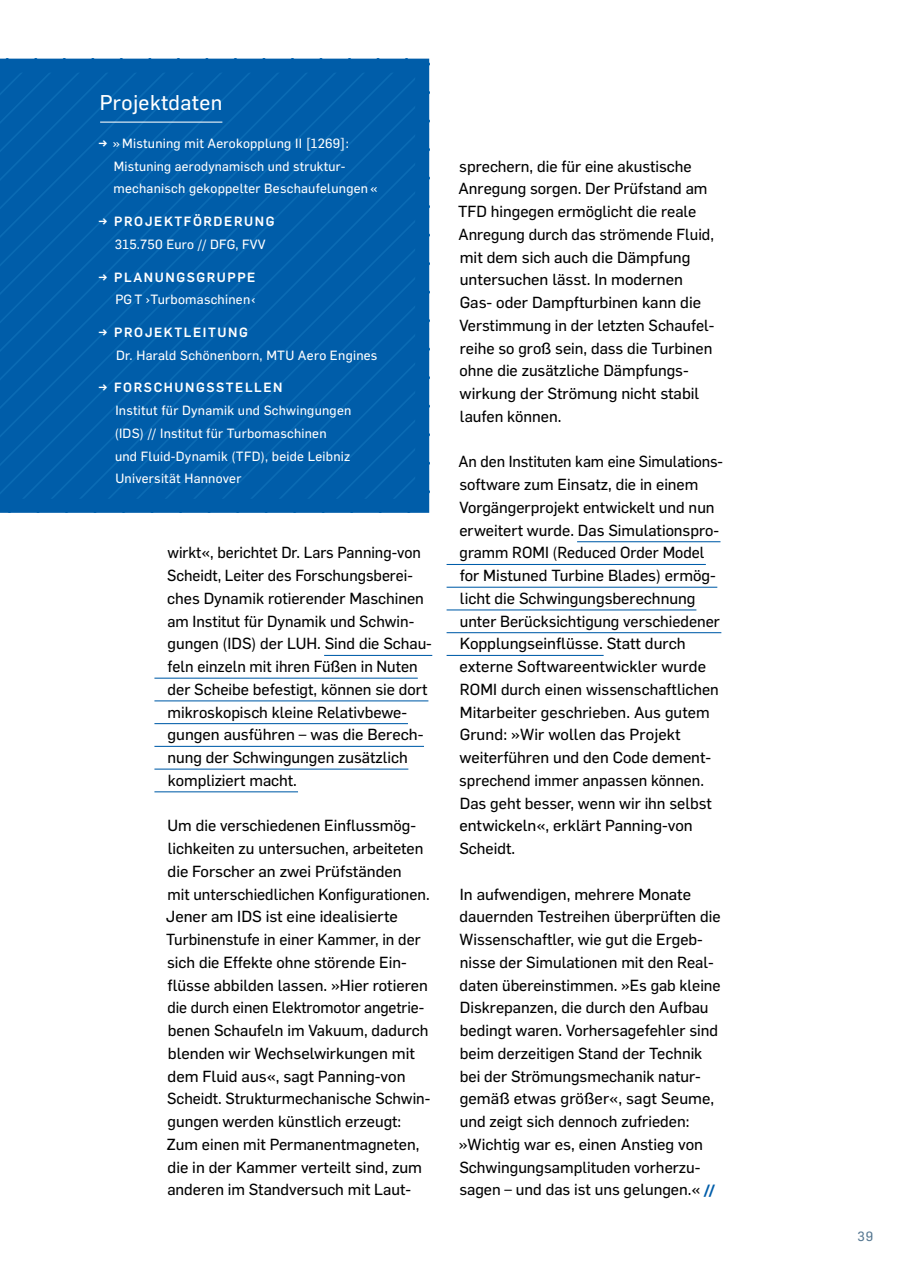
<style>
.page{position:relative;width:918px;height:1265px;background:#fff}
.page>*{position:absolute;margin:0;border:0;box-sizing:border-box;transform-origin:0 0}
.t1{font:21px "Flama Basic";letter-spacing:.02em;color:#fff}
.t2{font:15.75px/22.8px "Flama Basic";color:#000}
.t3{font:13.12px/22.8px "Flama Basic";letter-spacing:.02em;color:#fff}
.t4{font:500 13.12px "Flama";letter-spacing:.12em;color:#fff}
.t5{font:13.12px "Flama Basic";color:#557791}
.s1{font-family:"Flama";font-weight:500}
.s2{font-family:"Flama";font-weight:700;font-style:italic;color:#005da9}
</style>
<div class="page">
<hr style="left:154px;top:700px;width:274px;height:1px;background:#005da9">
<hr style="left:154px;top:746px;width:270px;height:1px;background:#005da9">
<hr style="left:154px;top:678px;width:264px;height:1px;background:#005da9">
<hr style="left:324px;top:655px;width:108px;height:1px;background:#005da9">
<hr style="left:154px;top:723px;width:254px;height:1px;background:#005da9">
<hr style="left:154px;top:769px;width:254px;height:1px;background:#005da9">
<hr style="left:154px;top:791px;width:144px;height:1px;background:#005da9">
<hr style="left:446px;top:564px;width:260px;height:1px;background:#005da9">
<hr style="left:446px;top:609px;width:250px;height:1px;background:#005da9">
<hr style="left:446px;top:655px;width:157px;height:1px;background:#005da9">
<hr style="left:446px;top:587px;width:271px;height:1px;background:#005da9">
<hr style="left:577px;top:541px;width:143px;height:1px;background:#005da9">
<hr style="left:446px;top:632px;width:275px;height:1px;background:#005da9">
<svg style="left:0;top:59px;width:429px;height:454px;background:#005ea9"></svg>
<hr style="left:100px;top:122px;width:122px;height:1px;background:#fff">
<h1 class="t1" style="left:100px;top:88px;width:124px">Projektdaten</h1>
<p class="t3" style="left:114px;top:131px;width:265px;text-indent:-15px"><span class="s1">→</span> » Mistuning mit Aerokopplung II [1269]:<br>Mistuning aerodynamisch und struktur&shy;mechanisch gekoppelter Beschaufelungen «</p>
<p class="t4" style="left:98px;top:212px;width:178px">→ PROJEKTFÖRDERUNG</p>
<p class="t3" style="left:115px;top:232px;width:152px">315.750 Euro // DFG, FVV</p>
<p class="t4" style="left:98px;top:267px;width:159px">→ PLANUNGSGRUPPE</p>
<p class="t3" style="left:115px;top:287px;width:141px">PG T ›Turbomaschinen‹</p>
<p class="t4" style="left:98px;top:323px;width:151px">→ PROJEKTLEITUNG</p>
<p class="t3" style="left:116px;top:343px;width:263px">Dr. Harald Schönenborn, MTU Aero Engines</p>
<p class="t4" style="left:98px;top:378px;width:186px">→ FORSCHUNGSSTELLEN</p>
<p class="t3" style="left:115px;top:398px;width:238px">Institut für Dynamik und Schwingungen (IDS) // Institut für Turbomaschinen und Fluid-Dynamik (TFD), beide Leibniz Universität Hannover</p>
<p class="t2" style="left:167px;top:540px;width:266px">wirkt«, berichtet Dr. Lars Panning-von Scheidt, Leiter des Forschungsberei&shy;ches Dynamik rotierender Maschinen am Institut für Dynamik und Schwin&shy;gungen (IDS) der LUH. Sind die Schau&shy;feln einzeln mit ihren Füßen in Nuten der Scheibe befestigt, können sie dort mikroskopisch kleine Relativbewe&shy;gungen ausführen – was die Berech&shy;nung der Schwingungen zusätzlich kompliziert macht.</p>
<p class="t2" style="left:166px;top:813px;width:266px">Um die verschiedenen Einflussmög&shy;lichkeiten zu untersuchen, arbeiteten die Forscher an zwei Prüfständen<br>mit unterschiedlichen Konfigurationen.<br>Jener am IDS ist eine idealisierte Turbinenstufe in einer Kammer, in der sich die Effekte ohne störende Ein&shy;flüsse abbilden lassen. »Hier rotieren die durch einen Elektromotor angetrie&shy;benen Schaufeln im Vakuum, dadurch blenden wir Wechselwirkungen mit dem Fluid aus«, sagt Panning-von Scheidt. Strukturmechanische Schwin&shy;gungen werden künstlich erzeugt:<br>Zum einen mit Permanentmagneten, die in der Kammer verteilt sind, zum anderen im Standversuch mit Laut-</p>
<p class="t2" style="left:458px;top:154px;width:258px">sprechern, die für eine akustische<br>Anregung sorgen. Der Prüfstand am<br>TFD hingegen ermöglicht die reale<br>Anregung durch das strömende Fluid, mit dem sich auch die Dämpfung untersuchen lässt. In modernen<br>Gas- oder Dampfturbinen kann die<br>Verstimmung in der letzten Schaufel&shy;reihe so groß sein, dass die Turbinen ohne die zusätzliche Dämpfungs&shy;wirkung der Strömung nicht stabil laufen können.</p>
<p class="t2" style="left:458px;top:449px;width:266px">An den Instituten kam eine Simulations&shy;software zum Einsatz, die in einem Vorgängerprojekt entwickelt und nun erweitert wurde. Das Simulationspro&shy;gramm ROMI (Reduced Order Model for Mistuned Turbine Blades) ermög&shy;licht die Schwingungsberechnung unter Berücksichtigung verschiedener Kopplungseinflüsse. Statt durch externe Softwareentwickler wurde ROMI durch einen wissenschaftlichen Mitarbeiter geschrieben. Aus gutem Grund: »Wir wollen das Projekt weiterführen und den Code dement&shy;sprechend immer anpassen können.<br>Das geht besser, wenn wir ihn selbst entwickeln«, erklärt Panning-von Scheidt.</p>
<p class="t2" style="left:459px;top:882px;width:263px">In aufwendigen, mehrere Monate dauernden Testreihen überprüften die Wissenschaftler, wie gut die Ergeb&shy;nisse der Simulationen mit den Real&shy;daten übereinstimmen. »Es gab kleine Diskrepanzen, die durch den Aufbau bedingt waren. Vorhersagefehler sind beim derzeitigen Stand der Technik bei der Strömungsmechanik natur&shy;gemäß etwas größer«, sagt Seume, und zeigt sich dennoch zufrieden: »Wichtig war es, einen Anstieg von Schwingungsamplituden vorherzu&shy;sagen – und das ist uns gelungen.«<span class="s2">||</span></p>
<p class="t5" style="left:857px;top:1227px;width:17px">39</p>
</div>
